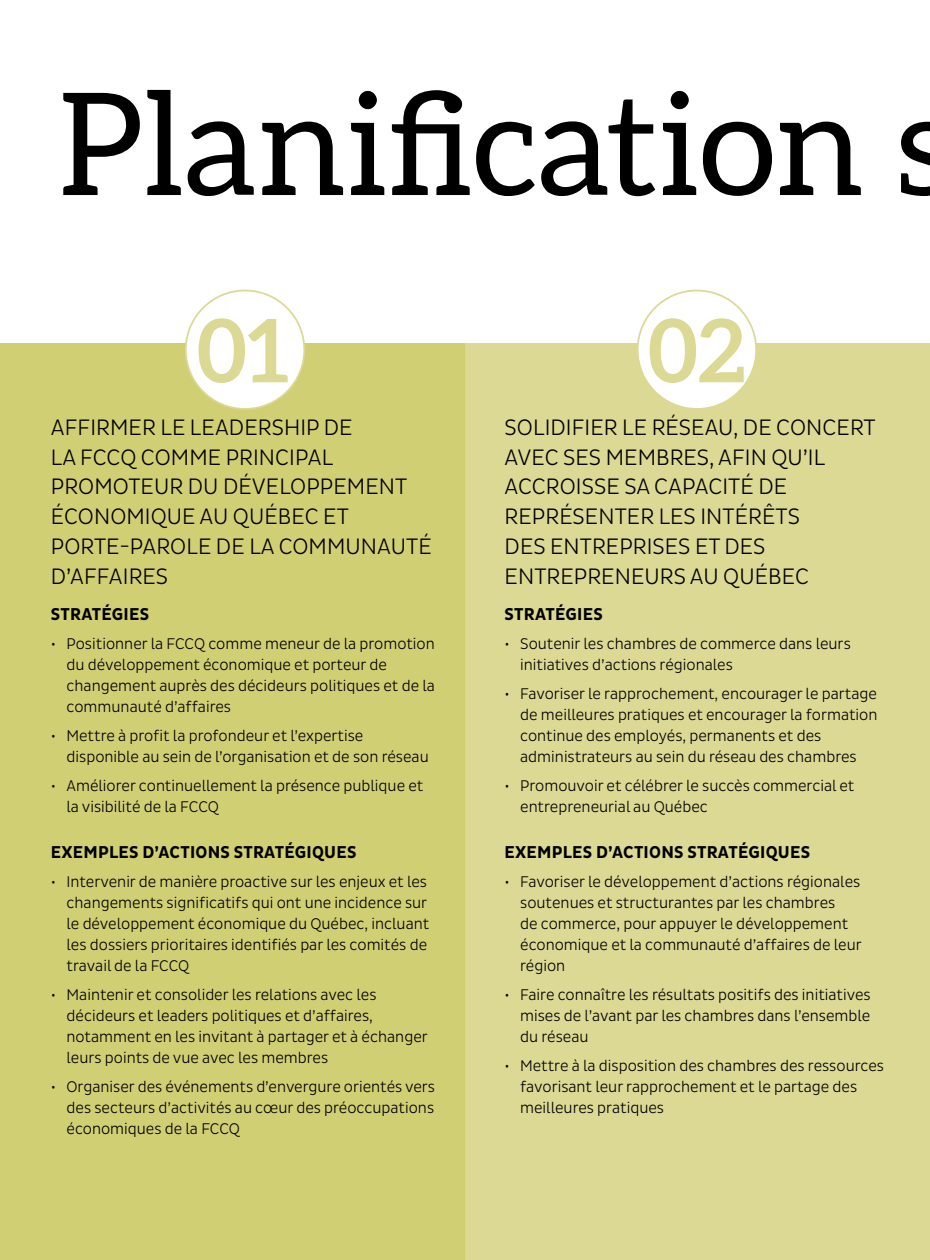
<style>
.page{position:relative;width:930px;height:1260px;background:#fff}
.page>*{position:absolute;margin:0;border:0;box-sizing:border-box;transform-origin:0 0}
.t1{font:142.62px "Aleo";color:#000}
.t2{font:700 87.5px "Aleo";color:#dbd993}
.t3{font:300 22.75px/29.8px "Pluto Sans Cond";letter-spacing:.005em;color:#000}
.t4{font:700 17.5px "Pluto Sans Cond";letter-spacing:.015em;color:#000}
.t5{font:300 15.75px/21px "Pluto Sans Cond";color:#000}
</style>
<div class="page">
<div style="left:465px;top:343px;width:464px;height:917px;background:#dbd993"></div>
<div style="left:0;top:343px;width:465px;height:917px;background:#d1cf74"></div>
<div style="left:186px;top:290px;width:118px;height:119px;background:#fff;border-radius:50%"></div>
<div style="left:185px;top:290px;width:120px;height:120px;border:2px solid #dbd993;border-radius:50%"></div>
<div style="left:637px;top:290px;width:119px;height:119px;background:#fff;border-radius:50%"></div>
<div style="left:636px;top:290px;width:120px;height:120px;border:2px solid #dbd993;border-radius:50%"></div>
<p class="t1" style="left:58px;top:64px;width:896px">Planification s</p>
<p class="t2" style="left:197px;top:300px;width:94px">01</p>
<p class="t3" style="left:51px;top:412px;width:382px">AFFIRMER LE LEADERSHIP DE<br>LA FCCQ COMME PRINCIPAL<br>PROMOTEUR DU DÉVELOPPEMENT<br>ÉCONOMIQUE AU QUÉBEC ET<br>PORTE-PAROLE DE LA COMMUNAUTÉ<br>D’AFFAIRES</p>
<p class="t4" style="left:51px;top:604px;width:100px">STRATÉGIES</p>
<p class="t5" style="left:66px;top:633px;width:370px;text-indent:-16px">• Positionner la FCCQ comme meneur de la promotion du développement économique et porteur de changement auprès des décideurs politiques et de la communauté d’affaires</p>
<p class="t5" style="left:66px;top:725px;width:363px;text-indent:-16px">• Mettre à profit la profondeur et l’expertise disponible au sein de l’organisation et de son réseau</p>
<p class="t5" style="left:66px;top:775px;width:358px;text-indent:-16px">• Améliorer continuellement la présence publique et la visibilité de la FCCQ</p>
<p class="t4" style="left:51px;top:842px;width:307px">EXEMPLES D’ACTIONS STRATÉGIQUES</p>
<p class="t5" style="left:66px;top:871px;width:364px;text-indent:-16px">• Intervenir de manière proactive sur les enjeux et les changements significatifs qui ont une incidence sur le développement économique du Québec, incluant les dossiers prioritaires identifiés par les comités de travail de la FCCQ</p>
<p class="t5" style="left:66px;top:984px;width:363px;text-indent:-16px">• Maintenir et consolider les relations avec les décideurs et leaders politiques et d’affaires, notamment en les invitant à partager et à échanger leurs points de vue avec les membres</p>
<p class="t5" style="left:66px;top:1076px;width:370px;text-align:justify;text-indent:-16px">• Organiser des événements d’envergure orientés vers des secteurs d’activités au cœur des préoccupations économiques de la FCCQ</p>
<p class="t2" style="left:647px;top:300px;width:99px">02</p>
<p class="t3" style="left:504px;top:412px;width:372px">SOLIDIFIER LE RÉSEAU, DE CONCERT<br>AVEC SES MEMBRES, AFIN QU’IL<br>ACCROISSE SA CAPACITÉ DE<br>REPRÉSENTER LES INTÉRÊTS<br>DES ENTREPRISES ET DES<br>ENTREPRENEURS AU QUÉBEC</p>
<p class="t4" style="left:504px;top:604px;width:100px">STRATÉGIES</p>
<p class="t5" style="left:520px;top:633px;width:332px;text-indent:-16px">• Soutenir les chambres de commerce dans leurs initiatives d’actions régionales</p>
<p class="t5" style="left:520px;top:683px;width:358px;text-indent:-16px">• Favoriser le rapprochement, encourager le partage de meilleures pratiques et encourager la formation continue des employés, permanents et des administrateurs au sein du réseau des chambres</p>
<p class="t5" style="left:520px;top:775px;width:335px;text-indent:-16px">• Promouvoir et célébrer le succès commercial et entrepreneurial au Québec</p>
<p class="t4" style="left:504px;top:842px;width:307px">EXEMPLES D’ACTIONS STRATÉGIQUES</p>
<p class="t5" style="left:520px;top:871px;width:343px;text-indent:-16px">• Favoriser le développement d’actions régionales soutenues et structurantes par les chambres<br>de commerce, pour appuyer le développement économique et la communauté d’affaires de leur région</p>
<p class="t5" style="left:520px;top:984px;width:352px;text-align:justify;text-indent:-16px">• Faire connaître les résultats positifs des initiatives mises de l’avant par les chambres dans l’ensemble du réseau</p>
<p class="t5" style="left:520px;top:1055px;width:365px;text-indent:-16px">• Mettre à la disposition des chambres des ressources favorisant leur rapprochement et le partage des meilleures pratiques</p>
</div>
